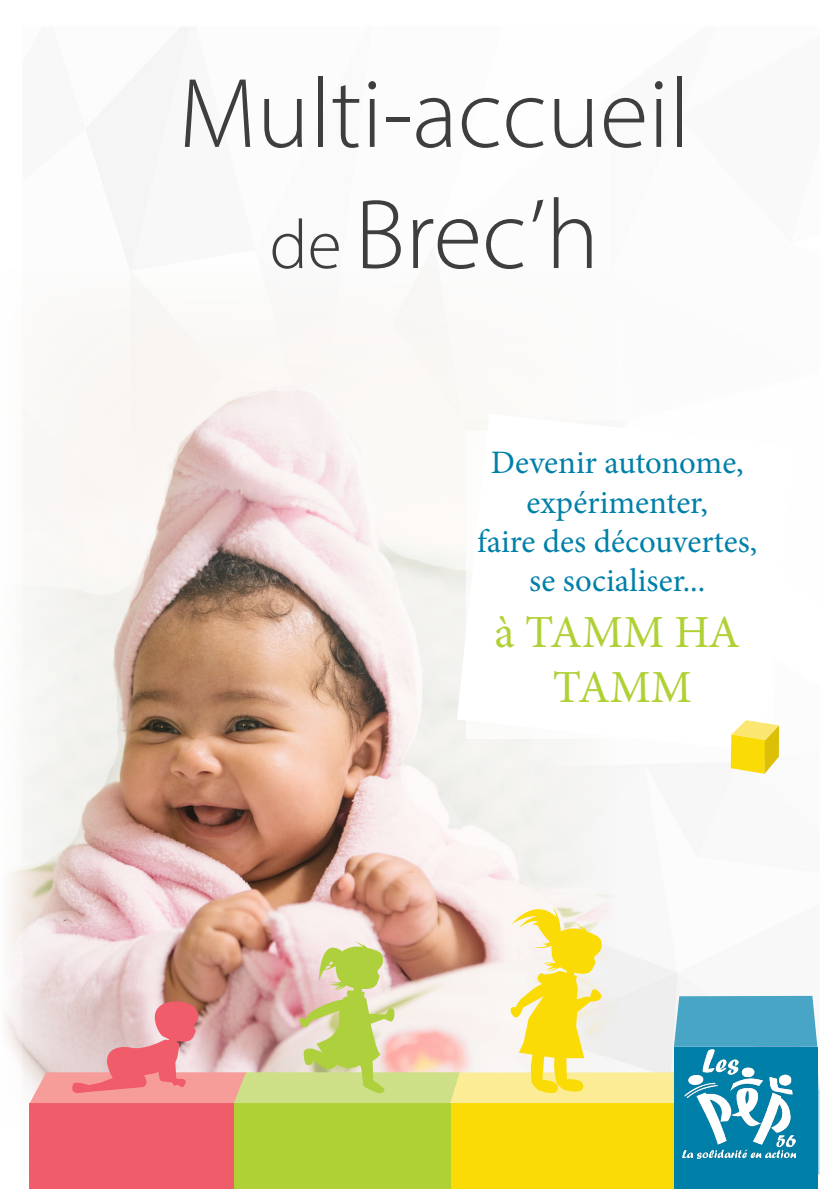
<style>
.page{position:relative;width:840px;height:1191px;background:#fff}
.page>*{position:absolute;margin:0;border:0;box-sizing:border-box;transform-origin:0 0}
.t1{font:300 99.8px "Myriad Pro";color:#3e3e3f}
.t2{font:46px "Minion Pro";color:#b0d136}
.t3{font:32.8px "Minion Pro";color:#0080a9}
.s1{font-size:69.8px}
</style>
<div class="page">
<img style="left:5px;top:266px;width:608px;height:862px">
<div style="left:30px;top:1103px;width:217px;height:85px;background:#f05c69"></div>
<div style="left:440px;top:1103px;width:234px;height:85px;background:#fadb06"></div>
<div style="left:234px;top:1103px;width:216px;height:85px;background:#b0d136"></div>
<div style="left:673px;top:1046px;width:143px;height:142px;background:#0080a9"></div>
<svg style="left:30px;top:895px;width:786px;height:208px"></svg>
<svg style="left:456px;top:414px;width:324px;height:337px"></svg>
<svg style="left:730px;top:720px;width:48px;height:54px"></svg>
<img style="left:682px;top:1049px;width:113px;height:109px">
<p class="t1" style="left:178px;top:54px;width:513px">Multi-accueil</p>
<p class="t1" style="left:269px;top:175px;width:331px"><span class="s1">de</span> Brec’h</p>
<p class="t3" style="left:490px;top:441px;width:254px">Devenir autonome,</p>
<p class="t3" style="left:526px;top:480px;width:183px">expérimenter,</p>
<p class="t3" style="left:477px;top:519px;width:281px">faire des découvertes,</p>
<p class="t3" style="left:529px;top:559px;width:177px">se socialiser...</p>
<p class="t2" style="left:494px;top:601px;width:247px">à TAMM HA</p>
<p class="t2" style="left:552px;top:656px;width:140px">TAMM</p>
</div>
